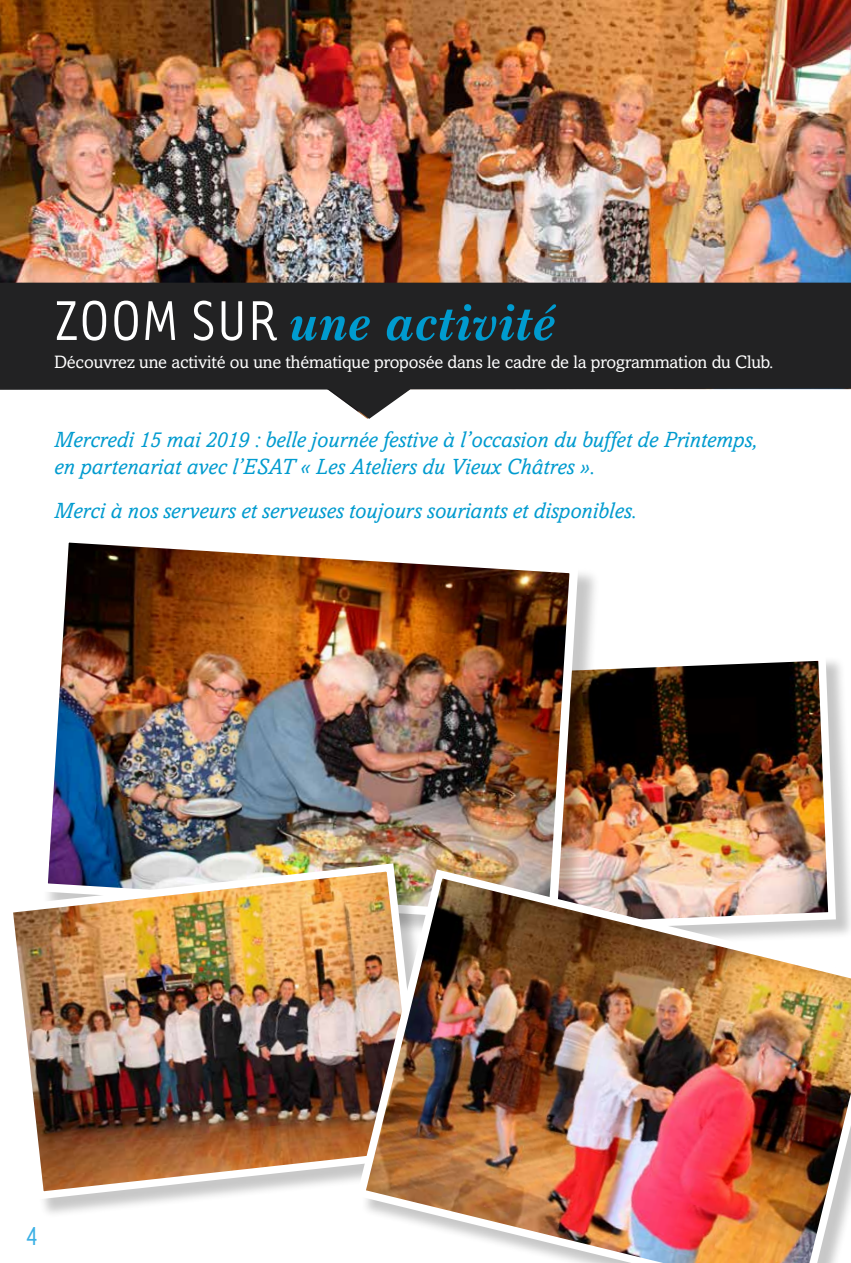
<style>
.page{position:relative;width:851px;height:1263px;background:#fff}
.page>*{position:absolute;margin:0;border:0;box-sizing:border-box;transform-origin:0 0}
.t1{font:italic 700 52.5px "Baskerton SW";color:#009bcf}
.t2{font:30px "Tarzana Narrow";color:#3bb0e5}
.t3{font:italic 22.5px/27px "Amasis";color:#009bcf}
.t4{font:18px "Amasis";letter-spacing:-.01em;color:#fff}
.s1{font-family:"Tarzana Narrow";font-weight:400;font-style:normal;font-size:64.5px;color:#fff}
</style>
<div class="page">
<img style="left:600px;top:660px;width:239px;height:205px">
<img style="left:0;top:0;width:850px;height:283px">
<svg style="left:0;top:283px;width:850px;height:136px;fill:#222223"></svg>
<div style="left:42px;top:537px;width:558px;height:408px;background:#000;opacity:.22"></div>
<img style="left:42px;top:537px;width:540px;height:328px">
<div style="left:8px;top:866px;width:437px;height:353px;background:#000;opacity:.22"></div>
<img style="left:8px;top:859px;width:421px;height:345px">
<img style="left:352px;top:865px;width:498px;height:398px">
<h1 class="t1" style="left:54px;top:290px;width:504px"><span class="s1">ZOOM SUR</span> une activité</h1>
<p class="t4" style="left:54px;top:352px;width:720px">Découvrez une activité ou une thématique proposée dans le cadre de la programmation du Club.</p>
<p class="t3" style="left:54px;top:426px;width:704px">Mercredi 15 mai 2019 : belle journée festive à l’occasion du buffet de Printemps, en partenariat avec l’ESAT « Les Ateliers du Vieux Châtres ».</p>
<p class="t3" style="left:54px;top:497px;width:584px">Merci à nos serveurs et serveuses toujours souriants et disponibles.</p>
<h2 class="t2" style="left:26px;top:1218px;width:14px">4</h2>
</div>
